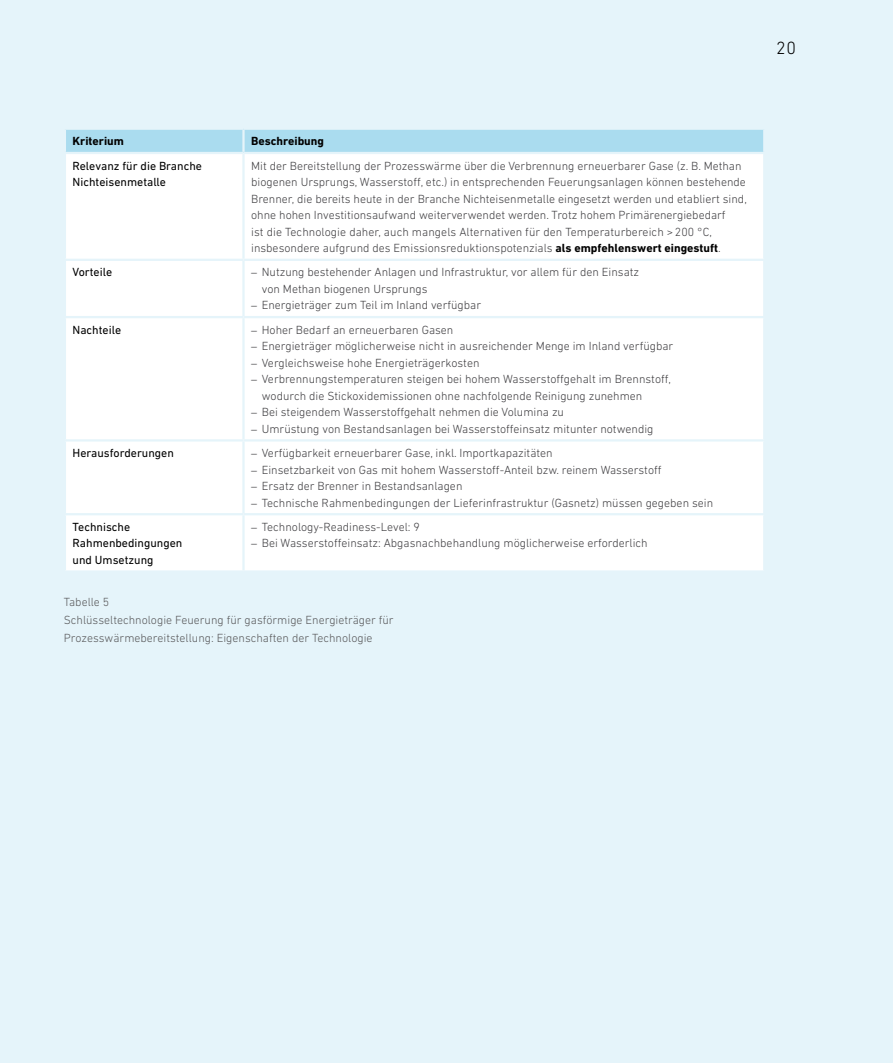
<style>
.page{position:relative;width:893px;height:1063px;background:#e5f4fa}
.page>*{position:absolute;margin:0;border:0;box-sizing:border-box;transform-origin:0 0}
.t1{font:300 18px "DIN Next LT Pro";color:#000}
.t2{font:300 12px/16.5px "DIN Next LT Pro";color:#3e3d40}
.t3{font:300 12px/18px "DIN Next LT Pro";color:#58585a}
.t4{font:12px/16.5px "DIN Next LT Pro";color:#000}
.t5{font:700 12px "DIN Next LT Pro";color:#000}
.s1{font-weight:700;color:#000}
.s2{font-family:"Sabon Next LT Pro";font-weight:400}
</style>
<div class="page">
<div style="left:66px;top:130px;width:697px;height:22px;background:#aadcef"></div>
<div style="left:66px;top:154px;width:697px;height:416px;background:#fff"></div>
<hr style="left:242px;top:130px;width:3px;height:22px;background:#e5f4fa">
<hr style="left:64px;top:259px;width:179px;height:2px;background:#e5f4fa">
<hr style="left:243px;top:259px;width:522px;height:2px;background:#e5f4fa">
<hr style="left:64px;top:316px;width:179px;height:2px;background:#e5f4fa">
<hr style="left:243px;top:316px;width:522px;height:2px;background:#e5f4fa">
<hr style="left:64px;top:439px;width:179px;height:3px;background:#e5f4fa">
<hr style="left:243px;top:439px;width:522px;height:3px;background:#e5f4fa">
<hr style="left:64px;top:513px;width:179px;height:2px;background:#e5f4fa">
<hr style="left:243px;top:513px;width:522px;height:2px;background:#e5f4fa">
<hr style="left:242px;top:154px;width:3px;height:105px;background:#e5f4fa">
<hr style="left:242px;top:261px;width:3px;height:55px;background:#e5f4fa">
<hr style="left:242px;top:318px;width:3px;height:121px;background:#e5f4fa">
<hr style="left:242px;top:442px;width:3px;height:71px;background:#e5f4fa">
<hr style="left:242px;top:515px;width:3px;height:55px;background:#e5f4fa">
<h1 class="t1" style="left:776px;top:37px;width:22px">20</h1>
<p class="t5" style="left:73px;top:134px;width:53px">Kriterium</p>
<p class="t5" style="left:251px;top:134px;width:74px">Beschreibung</p>
<p class="t4" style="left:73px;top:157px;width:131px">Relevanz für die Branche<br>Nichteisenmetalle</p>
<p class="t2" style="left:251px;top:157px;width:497px">Mit der Bereitstellung der Prozesswärme über die Verbrennung erneuerbarer Gase (z. B. Methan biogenen Ursprungs, Wasserstoff, etc.) in entsprechenden Feuerungsanlagen können bestehende Brenner, die bereits heute in der Branche Nichteisenmetalle eingesetzt werden und etabliert sind, ohne hohen Investitionsaufwand weiterverwendet werden. Trotz hohem Primärenergiebedarf<br>ist die Technologie daher, auch mangels Alternativen für den Temperaturbereich &gt; 200 °C, insbesondere aufgrund des Emissionsreduktionspotenzials <span class="s1">als empfehlenswert eingestuft</span>.</p>
<p class="t4" style="left:73px;top:264px;width:41px">Vorteile</p>
<p class="t2" style="left:262px;top:264px;width:379px;text-indent:-11px"><span class="s2">–</span> Nutzung bestehender Anlagen und Infrastruktur, vor allem für den Einsatz von Methan biogenen Ursprungs</p>
<p class="t2" style="left:251px;top:297px;width:231px"><span class="s2">–</span> Energieträger zum Teil im Inland verfügbar</p>
<p class="t4" style="left:73px;top:321px;width:50px">Nachteile</p>
<p class="t2" style="left:251px;top:321px;width:204px"><span class="s2">–</span> Hoher Bedarf an erneuerbaren Gasen</p>
<p class="t2" style="left:251px;top:338px;width:424px"><span class="s2">–</span> Energieträger möglicherweise nicht in ausreichender Menge im Inland verfügbar</p>
<p class="t2" style="left:251px;top:354px;width:230px"><span class="s2">–</span> Vergleichsweise hohe Energieträgerkosten</p>
<p class="t2" style="left:262px;top:371px;width:411px;text-indent:-11px"><span class="s2">–</span> Verbrennungstemperaturen steigen bei hohem Wasserstoffgehalt im Brennstoff, wodurch die Stickoxidemissionen ohne nachfolgende Reinigung zunehmen</p>
<p class="t2" style="left:251px;top:404px;width:314px"><span class="s2">–</span> Bei steigendem Wasserstoffgehalt nehmen die Volumina zu</p>
<p class="t2" style="left:251px;top:420px;width:404px"><span class="s2">–</span> Umrüstung von Bestandsanlagen bei Wasserstoffeinsatz mitunter notwendig</p>
<p class="t4" style="left:73px;top:445px;width:103px">Herausforderungen</p>
<p class="t2" style="left:251px;top:445px;width:303px"><span class="s2">–</span> Verfügbarkeit erneuerbarer Gase, inkl. Importkapazitäten</p>
<p class="t2" style="left:251px;top:461px;width:412px"><span class="s2">–</span> Einsetzbarkeit von Gas mit hohem Wasserstoff-Anteil bzw. reinem Wasserstoff</p>
<p class="t2" style="left:251px;top:478px;width:213px"><span class="s2">–</span> Ersatz der Brenner in Bestandsanlagen</p>
<p class="t2" style="left:251px;top:494px;width:464px"><span class="s2">–</span> Technische Rahmenbedingungen der Lieferinfrastruktur (Gasnetz) müssen gegeben sein</p>
<p class="t4" style="left:73px;top:518px;width:111px">Technische<br>Rahmenbedingungen und Umsetzung</p>
<p class="t2" style="left:251px;top:518px;width:170px"><span class="s2">–</span> Technology-Readiness-Level: 9</p>
<p class="t2" style="left:251px;top:535px;width:398px"><span class="s2">–</span> Bei Wasserstoffeinsatz: Abgasnachbehandlung möglicherweise erforderlich</p>
<p class="t3" style="left:64px;top:592px;width:331px">Tabelle 5<br>Schlüsseltechnologie Feuerung für gasförmige Energieträger für<br>Prozesswärmebereitstellung: Eigenschaften der Technologie</p>
</div>
